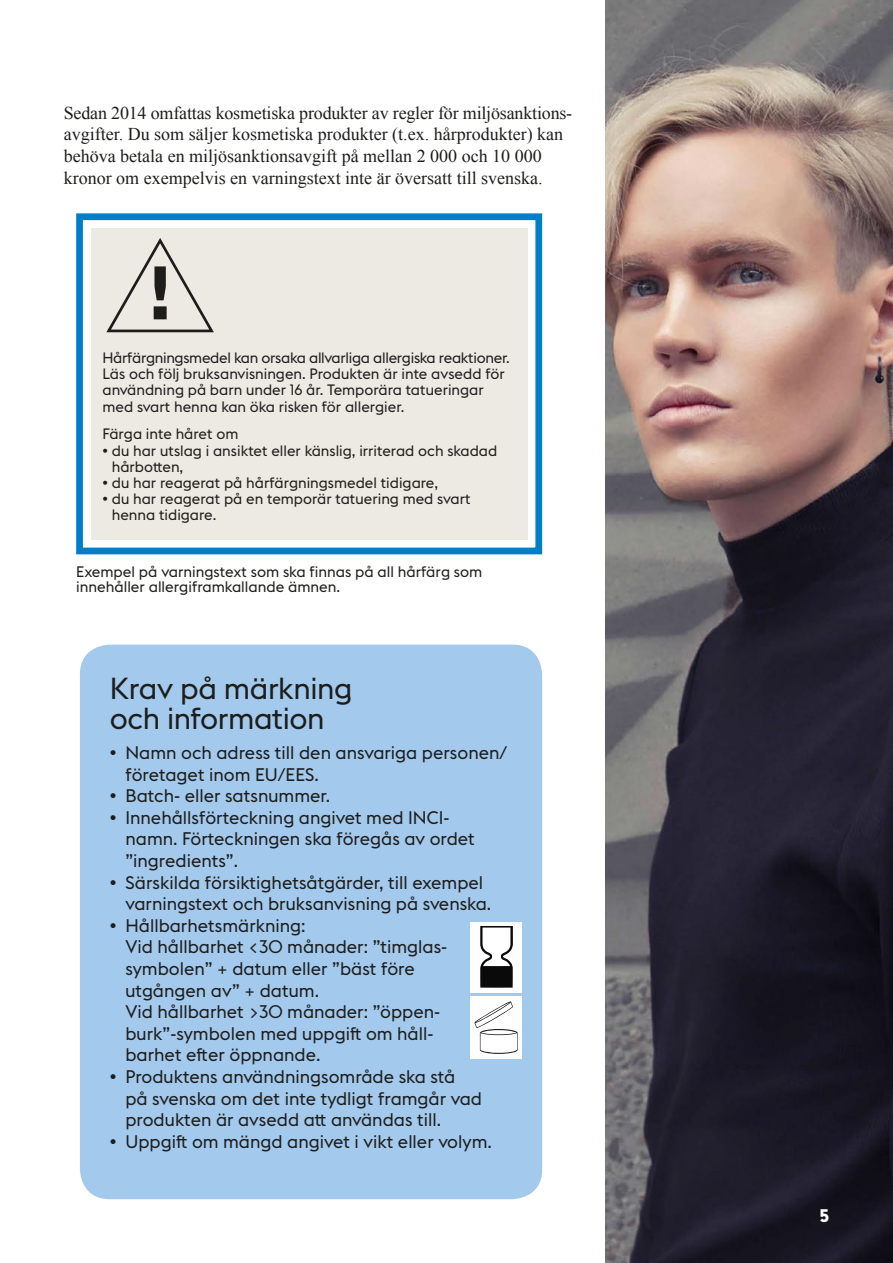
<style>
.page{position:relative;width:893px;height:1263px;background:#fff}
.page>*{position:absolute;margin:0;border:0;box-sizing:border-box;transform-origin:0 0}
.t1{font:700 74.55px "Stockholm Type";color:#1d1d1b}
.t2{font:30px/30px "Stockholm Type";letter-spacing:-.015em;color:#1d1d1b}
.t3{font:18px/21.6px "Stockholm Type";color:#1d1d1b}
.t4{font:18px/21.6px "Times New Roman";color:#1d1d1b}
.t5{font:700 18px "Stockholm Type";color:#fff}
.t6{font:15px/15px "Stockholm Type";color:#1d1d1b}
.t7{font:14.85px/16.2px "Stockholm Type";color:#1d1d1b}
</style>
<div class="page">
<img style="left:606px;top:0;width:287px;height:1263px">
<div style="left:91px;top:228px;width:436px;height:311px;background:#edeae4"></div>
<div style="left:76px;top:213px;width:466px;height:341px;border:7px solid #007fc8"></div>
<svg style="left:106px;top:238px;width:108px;height:95px"></svg>
<div style="left:80px;top:645px;width:462px;height:554px;background:#a3c9ec;border-radius:30px"></div>
<div style="left:470px;top:922px;width:52px;height:71px;background:#fff"></div>
<svg style="left:480px;top:926px;width:33px;height:62px"></svg>
<div style="left:470px;top:996px;width:52px;height:63px;background:#fff"></div>
<svg style="left:474px;top:1001px;width:44px;height:53px"></svg>
<p class="t4" style="left:64px;top:102px;width:510px">Sedan 2014 omfattas kosmetiska produkter av regler för miljösanktions&shy;avgifter. Du som säljer kosmetiska produkter (t.ex. hårprodukter) kan behöva betala en miljösanktionsavgift på mellan 2 000 och 10 000 kronor om exempelvis en varningstext inte är översatt till svenska.</p>
<h1 class="t1" style="left:149px;top:240px;width:23px">!</h1>
<p class="t7" style="left:102px;top:349px;width:409px">Hårfärgningsmedel kan orsaka allvarliga allergiska reaktioner.<br>Läs och följ bruksanvisningen. Produkten är inte avsedd för användning på barn under 16 år. Temporära tatueringar med svart henna kan öka risken för allergier.</p>
<p class="t7" style="left:102px;top:425px;width:137px">Färga inte håret om</p>
<p class="t7" style="left:112px;top:441px;width:387px;text-indent:-9px">• du har utslag i ansiktet eller känslig, irriterad och skadad hårboten,</p>
<p class="t7" style="left:102px;top:474px;width:337px">• du har reagerat på hårfärgningsmedel tidigare,</p>
<p class="t7" style="left:112px;top:490px;width:360px;text-indent:-9px">• du har reagerat på en temporär tatuering med svart henna tidigare.</p>
<p class="t6" style="left:76px;top:563px;width:408px">Exempel på varningstext som ska fnnas på all hårfärg som innehåller allergiframkallande ämnen.</p>
<h2 class="t2" style="left:110px;top:672px;width:244px">Krav på märkning och information</h2>
<p class="t3" style="left:125px;top:741px;width:383px;text-indent:-16px">• Namn och adress till den ansvariga personen/ företaget inom EU/EES.</p>
<p class="t3" style="left:110px;top:784px;width:222px">• Batch- eller satsnummer.</p>
<p class="t3" style="left:125px;top:806px;width:351px;text-indent:-16px">• Innehållsförteckning angivet med INCI&shy;namn. Förteckningen ska föregås av ordet ”ingredients”.</p>
<p class="t3" style="left:125px;top:870px;width:367px;text-indent:-16px">• Särskilda försiktighetsåtgärder, till exempel varningstext och bruksanvisning på svenska.</p>
<p class="t3" style="left:125px;top:914px;width:323px;text-indent:-16px">• Hållbarhetsmärkning:<br>Vid hållbarhet &lt;30 månader: ”timglas&shy;symbolen” + datum eller ”bäst före utgången av” + datum.<br>Vid hållbarhet &gt;30 månader: ”öppen&shy;burk”-symbolen med uppgif om håll&shy;barhet efer öppnande.</p>
<p class="t3" style="left:125px;top:1065px;width:358px;text-indent:-16px">• Produktens användningsområde ska stå på svenska om det inte tydligt framgår vad produkten är avsedd at användas till.</p>
<p class="t3" style="left:110px;top:1130px;width:384px">• Uppgif om mängd angivet i vikt eller volym.</p>
<p class="t5" style="left:819px;top:1203px;width:11px">5</p>
</div>
